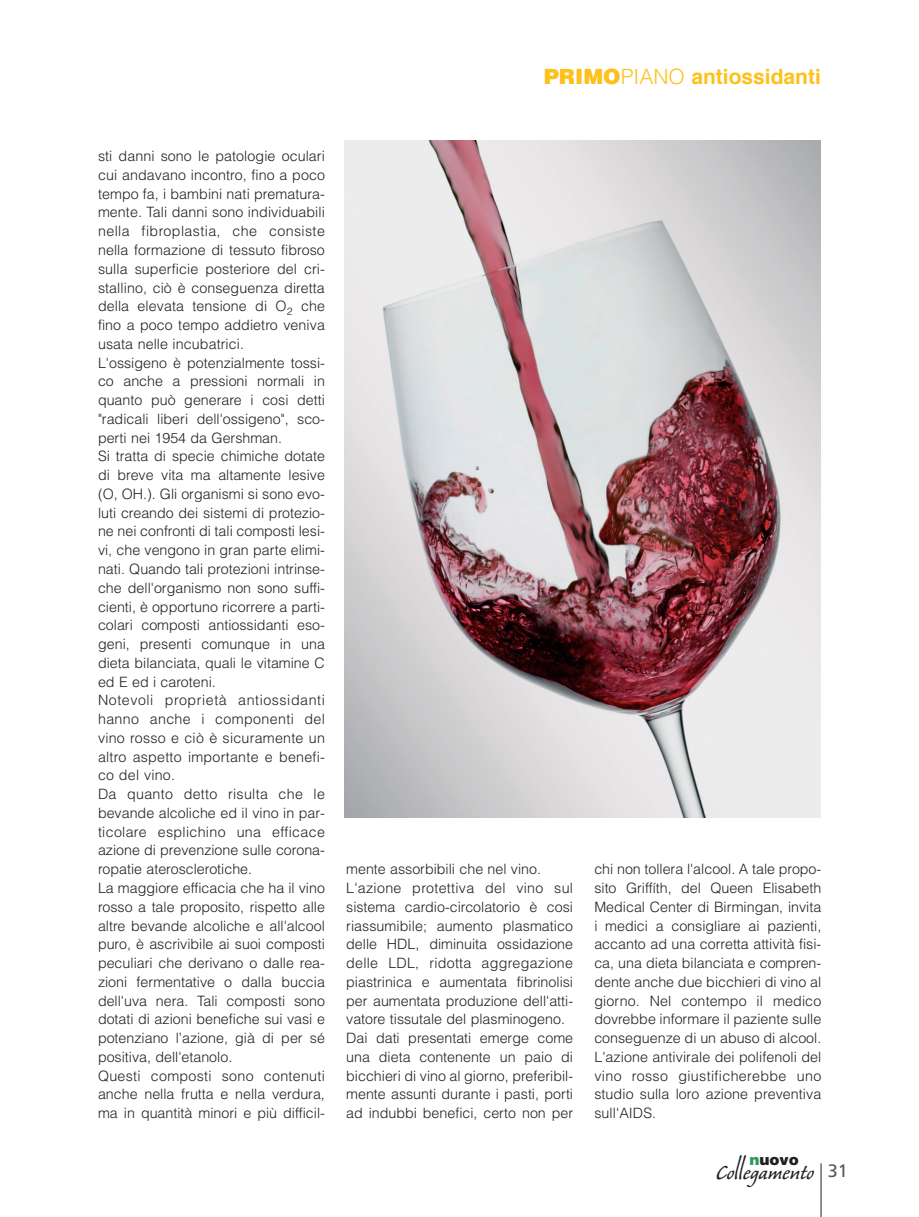
<style>
.page{position:relative;width:919px;height:1217px;background:#fff}
.page>*{position:absolute;margin:0;border:0;box-sizing:border-box;transform-origin:0 0}
.t1{font:25.65px "Caliban";color:#231f20}
.t2{font:700 21px "Helvetica";color:#fec01b}
.t3{font:900 15.15px "Helvetica";color:#231f20}
.t4{font:300 14.25px/18.8px "Helvetica";color:#231f20}
.s1{font-weight:900}
.s2{font-weight:300}
.s3{font-size:38.55px}
.s4{font-family:"Frutiger";font-size:18px;color:#57585a}
.s5{color:#2d9a5a}
</style>
<div class="page">
<img style="left:344px;top:141px;width:476px;height:675px">
<hr style="left:820px;top:1162px;width:1px;height:54px;background:#231f20">
<h2 class="t2" style="left:543px;top:68px;width:279px"><span class="s1">PRIMO</span><span class="s2">PIANO</span> antiossidanti</h2>
<p class="t4" style="left:98px;top:148px;width:228px">sti danni sono le patologie oculari cui andavano incontro, fino a poco tempo fa, i bambini nati prematura&shy;mente. Tali danni sono individuabili nella fibroplastia, che consiste nella formazione di tessuto fibroso sulla superficie posteriore del cri&shy;stallino, ciò è conseguenza diretta della elevata tensione di O<sub>2</sub> che fino a poco tempo addietro veniva usata nelle incubatrici.<br>L'ossigeno è potenzialmente tossi&shy;co anche a pressioni normali in quanto può generare i cosi detti "radicali liberi dell'ossigeno", sco&shy;perti nei 1954 da Gershman.<br>Si tratta di specie chimiche dotate di breve vita ma altamente lesive (O, OH.). Gli organismi si sono evo&shy;luti creando dei sistemi di protezio&shy;ne nei confronti di tali composti lesi&shy;vi, che vengono in gran parte elimi&shy;nati. Quando tali protezioni intrinse&shy;che dell'organismo non sono suffi&shy;cienti, è opportuno ricorrere a parti&shy;colari composti antiossidanti eso&shy;geni, presenti comunque in una dieta bilanciata, quali le vitamine C ed E ed i caroteni.<br>Notevoli proprietà antiossidanti hanno anche i componenti del vino rosso e ciò è sicuramente un altro aspetto importante e benefi&shy;co del vino.<br>Da quanto detto risulta che le bevande alcoliche ed il vino in par&shy;ticolare esplichino una efficace azione di prevenzione sulle corona&shy;ropatie aterosclerotiche.<br>La maggiore efficacia che ha il vino rosso a tale proposito, rispetto alle altre bevande alcoliche e all'alcool puro, è ascrivibile ai suoi composti peculiari che derivano o dalle rea&shy;zioni fermentative o dalla buccia dell'uva nera. Tali composti sono dotati di azioni benefiche sui vasi e potenziano l’azione, già di per sé positiva, dell'etanolo.<br>Questi composti sono contenuti anche nella frutta e nella verdura, ma in quantità minori e più difficil-</p>
<p class="t4" style="left:346px;top:860px;width:228px">mente assorbibili che nel vino.<br>L'azione protettiva del vino sul sistema cardio-circolatorio è cosi riassumibile; aumento plasmatico delle HDL, diminuita ossidazione delle LDL, ridotta aggregazione piastrinica e aumentata fibrinolisi per aumentata produzione dell'atti&shy;vatore tissutale del plasminogeno.<br>Dai dati presentati emerge come una dieta contenente un paio di bicchieri di vino al giorno, preferibil&shy;mente assunti durante i pasti, porti ad indubbi benefici, certo non per</p>
<p class="t4" style="left:594px;top:860px;width:228px;text-align:justify">chi non tollera l'alcool. A tale propo&shy;sito Griffíth, del Queen Elisabeth Medical Center di Birmingan, invita i medici a consigliare ai pazienti, accanto ad una corretta attività fisi&shy;ca, una dieta bilanciata e compren&shy;dente anche due bicchieri di vino al giorno. Nel contempo il medico dovrebbe informare il paziente sulle conseguenze di un abuso di alcool.<br>L'azione antivirale dei polifenoli del vino rosso giustificherebbe uno studio sulla loro azione preventiva sull'AIDS.</p>
<h1 class="t1" style="left:716px;top:1162px;width:133px">Co<span class="s3">ll</span>egamento <span class="s4">31</span></h1>
<p class="t3" style="left:749px;top:1153px;width:51px"><span class="s5">n</span>uovo</p>
</div>
